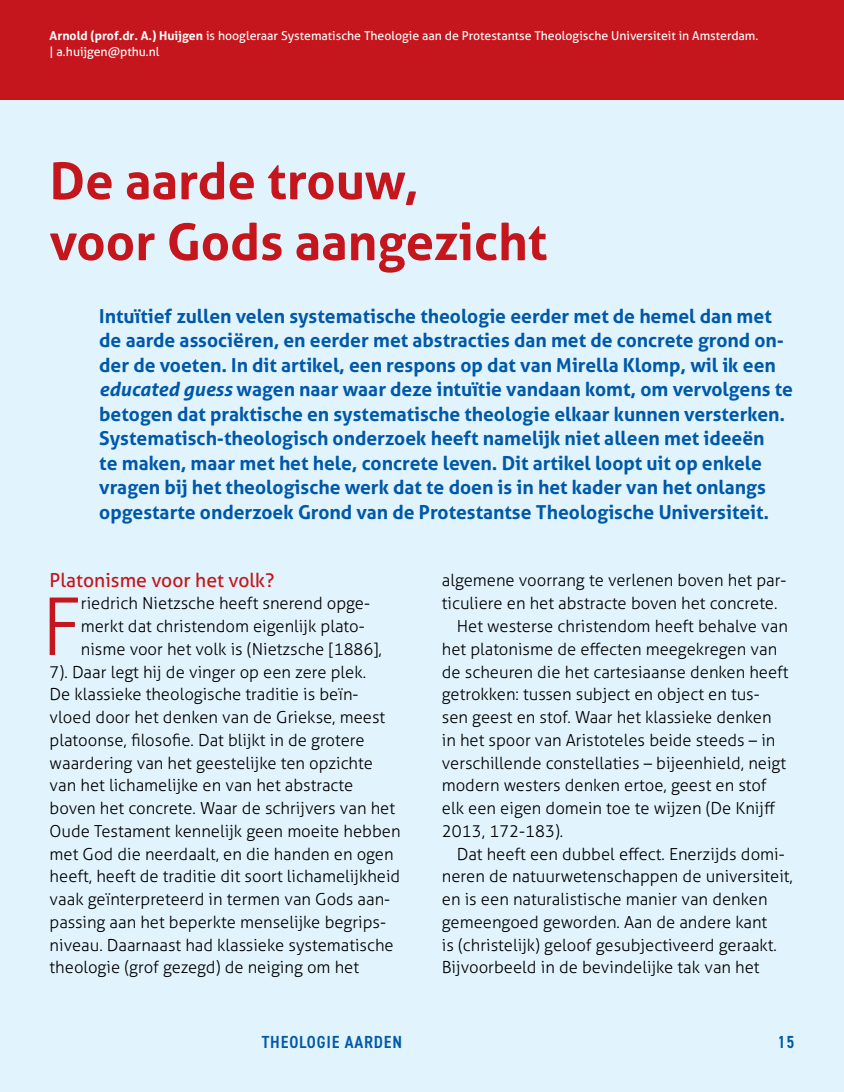
<style>
.page{position:relative;width:844px;height:1092px;background:#fff}
.page>*{position:absolute;margin:0;border:0;box-sizing:border-box;transform-origin:0 0}
.t1{font:300 79.8px "Aller";color:#c4161c}
.t2{font:700 50.75px/60.9px "Aller";color:#c4161c}
.t3{font:700 19.25px/24.5px "Aller";color:#0058a9}
.t4{font:19.25px "Aller";color:#c4161c}
.t5{font:600 condensed 17.5px "DIN2014";letter-spacing:.045em;color:#0058a9}
.t6{font:300 16.62px "Aller";color:#000}
.t7{font:12.25px/15.8px "Aller";color:#fff}
.s1{font-weight:700}
.s2{font-style:italic}
</style>
<div class="page">
<div style="left:0;top:0;width:843px;height:1091px;background:#e1f4fd"></div>
<div style="left:0;top:0;width:843px;height:99px;background:#c4161c"></div>
<p class="t7" style="left:50px;top:27px;width:710px"><span class="s1">Arnold (prof.dr. A.) Huijgen</span> is hoogleraar Systematische Theologie aan de Protestantse Theologische Universiteit in Amsterdam. | a.huijgen@pthu.nl</p>
<h2 class="t2" style="left:50px;top:150px;width:499px">De aarde trouw,<br>voor Gods aangezicht</h2>
<p class="t3" style="left:99px;top:303px;width:695px">Intuïtief zullen velen systematische theologie eerder met de hemel dan met de aarde associëren, en eerder met abstracties dan met de concrete grond on&shy;der de voeten. In dit artikel, een respons op dat van Mirella Klomp, wil ik een <span class="s2">educated guess</span> wagen naar waar deze intuïtie vandaan komt, om vervolgens te betogen dat praktische en systematische theologie elkaar kunnen versterken.<br>Systematisch-theologisch onderzoek heeft namelijk niet alleen met ideeën<br>te maken, maar met het hele, concrete leven. Dit artikel loopt uit op enkele vragen bij het theologische werk dat te doen is in het kader van het onlangs opgestarte onderzoek Grond van de Protestantse Theologische Universiteit.</p>
<p class="t4" style="left:50px;top:567px;width:226px">Platonisme voor het volk?</p>
<h1 class="t1" style="left:42px;top:576px;width:42px">F</h1>
<p class="t6" style="left:81px;top:593px;width:290px">riedrich Nietzsche heeft snerend opge-</p>
<p class="t6" style="left:81px;top:615px;width:285px">merkt dat christendom eigenlijk plato-</p>
<p class="t6" style="left:81px;top:638px;width:302px">nisme voor het volk is (Nietzsche [1886],</p>
<p class="t6" style="left:50px;top:661px;width:318px">7). Daar legt hij de vinger op een zere plek.</p>
<p class="t6" style="left:50px;top:684px;width:310px">De klassieke theologische traditie is beïn-</p>
<p class="t6" style="left:50px;top:706px;width:337px">vloed door het denken van de Griekse, meest</p>
<p class="t6" style="left:50px;top:729px;width:316px">platoonse, filosofie. Dat blijkt in de grotere</p>
<p class="t6" style="left:50px;top:752px;width:325px">waardering van het geestelijke ten opzichte</p>
<p class="t6" style="left:50px;top:775px;width:305px">van het lichamelijke en van het abstracte</p>
<p class="t6" style="left:50px;top:797px;width:347px">boven het concrete. Waar de schrijvers van het</p>
<p class="t6" style="left:50px;top:820px;width:352px">Oude Testament kennelijk geen moeite hebben</p>
<p class="t6" style="left:50px;top:843px;width:345px">met God die neerdaalt, en die handen en ogen</p>
<p class="t6" style="left:50px;top:866px;width:352px">heeft, heeft de traditie dit soort lichamelijkheid</p>
<p class="t6" style="left:50px;top:888px;width:342px">vaak geïnterpreteerd in termen van Gods aan-</p>
<p class="t6" style="left:50px;top:911px;width:338px">passing aan het beperkte menselijke begrips-</p>
<p class="t6" style="left:50px;top:934px;width:345px">niveau. Daarnaast had klassieke systematische</p>
<p class="t6" style="left:50px;top:956px;width:311px">theologie (grof gezegd) de neiging om het</p>
<p class="t6" style="left:441px;top:570px;width:346px">algemene voorrang te verlenen boven het par-</p>
<p class="t6" style="left:441px;top:592px;width:337px">ticuliere en het abstracte boven het concrete.</p>
<p class="t6" style="left:456px;top:615px;width:332px">Het westerse christendom heeft behalve van</p>
<p class="t6" style="left:441px;top:638px;width:337px">het platonisme de effecten meegekregen van</p>
<p class="t6" style="left:441px;top:661px;width:348px">de scheuren die het cartesiaanse denken heeft</p>
<p class="t6" style="left:441px;top:683px;width:319px">getrokken: tussen subject en object en tus-</p>
<p class="t6" style="left:441px;top:706px;width:331px">sen geest en stof. Waar het klassieke denken</p>
<p class="t6" style="left:441px;top:729px;width:335px">in het spoor van Aristoteles beide steeds – in</p>
<p class="t6" style="left:441px;top:752px;width:346px">verschillende constellaties – bijeenhield, neigt</p>
<p class="t6" style="left:441px;top:774px;width:326px">modern westers denken ertoe, geest en stof</p>
<p class="t6" style="left:441px;top:797px;width:335px">elk een eigen domein toe te wijzen (De Knijff</p>
<p class="t6" style="left:441px;top:820px;width:123px">2013, 172-183).</p>
<p class="t6" style="left:456px;top:843px;width:329px">Dat heeft een dubbel effect. Enerzijds domi-</p>
<p class="t6" style="left:441px;top:865px;width:352px">neren de natuurwetenschappen de universiteit,</p>
<p class="t6" style="left:441px;top:888px;width:327px">en is een naturalistische manier van denken</p>
<p class="t6" style="left:441px;top:911px;width:327px">gemeengoed geworden. Aan de andere kant</p>
<p class="t6" style="left:441px;top:934px;width:336px">is (christelijk) geloof gesubjectiveerd geraakt.</p>
<p class="t6" style="left:441px;top:956px;width:319px">Bijvoorbeeld in de bevindelijke tak van het</p>
<p class="t5" style="left:262px;top:1030px;width:142px">THEOLOGIE AARDEN</p>
<p class="t5" style="left:777px;top:1030px;width:18px">15</p>
</div>
